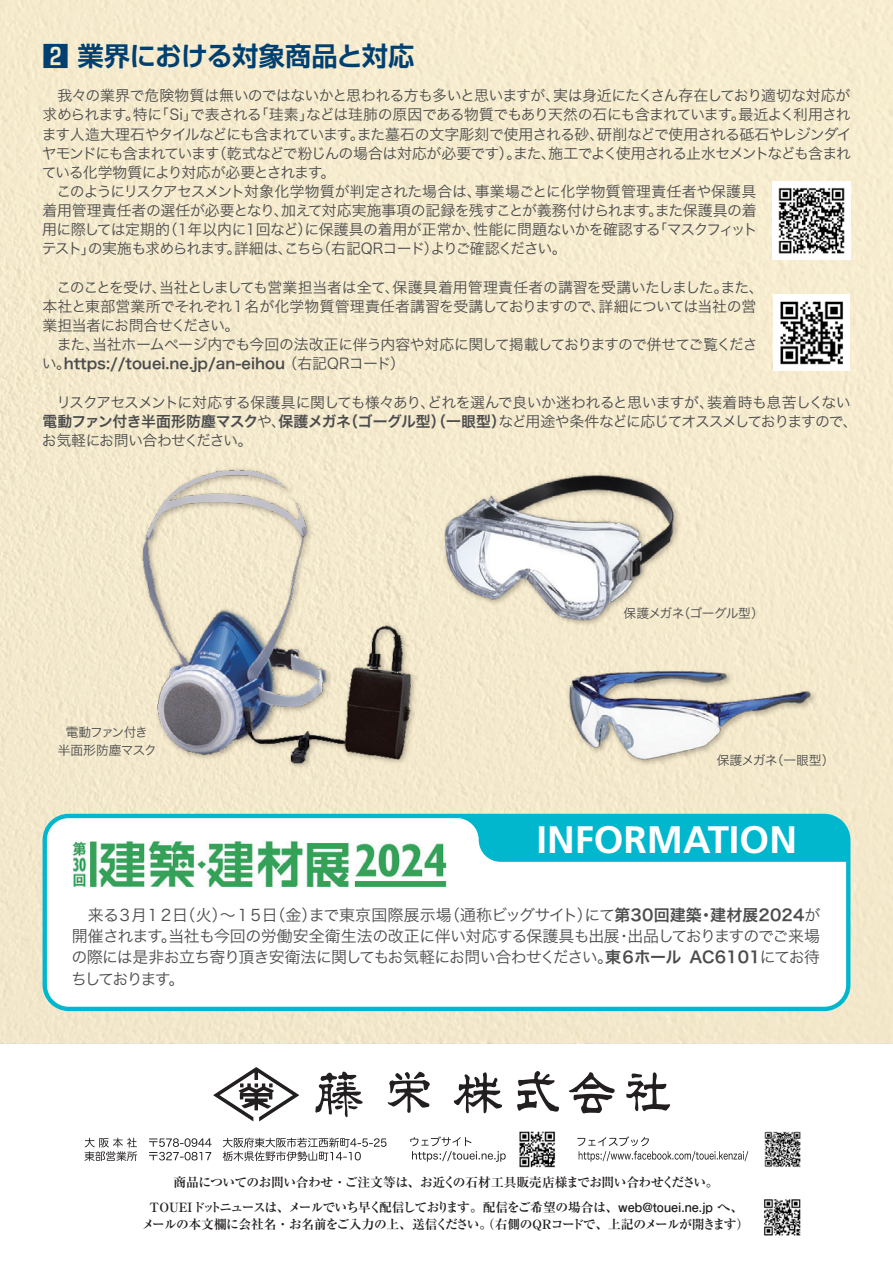
<style>
.page{position:relative;width:893px;height:1263px;background:#fff}
.page>*{position:absolute;margin:0;border:0;box-sizing:border-box;transform-origin:0 0}
.t1{font:700 38.25px "Frutiger";color:#fff}
.t2{font:700 26.4px "Shin Go Pro De";letter-spacing:-.01em;color:#004071}
.t3{font:15.9px/21.3px "Hira Kaku Std W3";letter-spacing:-.065em;color:#4b4c4d;text-align:justify}
.t4{font:14.85px/19.2px "Hira Kaku Std W3";letter-spacing:-.04em;color:#4b4c4d}
.t5{font:14.85px "Hira Kaku Std W6";letter-spacing:-.025em;color:#4b4c4d}
.t6{font:14.85px "Hira Kaku Std W6";color:#4b4c4d}
.t7{font:700 12.75px/24.5px "Ryumin Pro";letter-spacing:-.05em;color:#231f20;text-align:center}
.t8{font:12.75px/18.1px "Hira Kaku Std W3";letter-spacing:-.05em;color:#4b4c4d;text-align:center}
.t9{font:12.75px "Hira Kaku Std W3";letter-spacing:-.025em;color:#4b4c4d}
.s1{font-family:"Hira Kaku Std W3"}
.s2{font-family:"Hira Kaku Std W6"}
.s3{font-family:"Futo Go B101 Pro"}
</style>
<div class="page">
<div style="left:0;top:0;width:893px;height:1043px;background:#f5eace"></div>
<img style="left:519px;top:1131px;width:36px;height:37px">
<img style="left:764px;top:1131px;width:37px;height:36px">
<img style="left:764px;top:1199px;width:37px;height:37px">
<svg style="left:410px;top:1136px;width:96px;height:26px"></svg>
<svg style="left:577px;top:1136px;width:171px;height:26px"></svg>
<svg style="left:85px;top:1138px;width:52px;height:23px"></svg>
<svg style="left:149px;top:1138px;width:63px;height:22px"></svg>
<svg style="left:223px;top:1137px;width:163px;height:24px"></svg>
<svg style="left:388px;top:1071px;width:42px;height:42px"></svg>
<svg style="left:517px;top:1071px;width:42px;height:41px"></svg>
<svg style="left:454px;top:1072px;width:48px;height:41px"></svg>
<svg style="left:569px;top:1072px;width:101px;height:41px"></svg>
<svg style="left:315px;top:1071px;width:48px;height:46px"></svg>
<svg style="left:213px;top:1067px;width:86px;height:54px"></svg>
<img style="left:772px;top:181px;width:78px;height:78px">
<img style="left:773px;top:294px;width:77px;height:77px">
<img style="left:136px;top:464px;width:284px;height:307px">
<img style="left:441px;top:470px;width:238px;height:156px">
<img style="left:564px;top:665px;width:253px;height:100px">
<div style="left:43px;top:814px;width:807px;height:197px;background:#00b7ce;border-radius:26px"></div>
<svg style="left:47px;top:818px;width:799px;height:189px;background:#def5f8"></svg>
<img style="left:67px;top:835px;width:386px;height:56px">
<h2 class="t2" style="left:42px;top:34px;width:373px">2 業界における対象商品と対応</h2>
<p class="t4" style="left:42px;top:86px;width:811px">　我々の業界で危険物質は無いのではないかと思われる方も多いと思いますが、実は身近にたくさん存在しており適切な対応が求められます。特に「Si」で表される「珪素」などは珪肺の原因である物質でもあり天然の石にも含まれています。最近よく利用されます人造大理石やタイルなどにも含まれています。また墓石の文字彫刻で使用される砂、研削などで使用される砥石やレジンダイヤモンドにも含まれています（乾式などで粉じんの場合は対応が必要です）。また、施工でよく使用される止水セメントなども含まれている化学物質により対応が必要とされます。<br>　このようにリスクアセスメント対象化学物質が判定された場合は、事業場ごとに化学物質管理責任者や保護具<br>着用管理責任者の選任が必要となり、加えて対応実施事項の記録を残すことが義務付けられます。また保護具の着<br>用に際しては定期的（1年以内に1回など）に保護具の着用が正常か、性能に問題ないかを確認する「マスクフィット<br>テスト」の実施も求められます。詳細は、こちら（右記QRコード）よりご確認ください。</p>
<p class="t4" style="left:42px;top:277px;width:723px">　このことを受け、当社としましても営業担当者は全て、保護具着用管理責任者の講習を受講いたしました。また、本社と東部営業所でそれぞれ１名が化学物質管理責任者講習を受講しておりますので、詳細については当社の営業担当者にお問合せください。<br>　また、当社ホームページ内でも今回の法改正に伴う内容や対応に関して掲載しておりますので併せてご覧くださ</p>
<p class="t6" style="left:42px;top:352px;width:365px"><span class="s1">い。</span>https://touei.ne.jp/an-eihou <span class="s1">（右記QRコード）</span></p>
<p class="t4" style="left:42px;top:392px;width:810px">　リスクアセスメントに対応する保護具に関しても様々あり、どれを選んで良いか迷われると思いますが、装着時も息苦しくない</p>
<p class="t5" style="left:42px;top:410px;width:817px">電動ファン付き半面形防塵マスク<span class="s1">や、</span>保護メガネ（ゴーグル型）（一眼型）<span class="s1">など用途や条件などに応じてオススメしておりますので、</span></p>
<p class="t4" style="left:42px;top:430px;width:212px">お気軽にお問い合わせください。</p>
<p class="t8" style="left:58px;top:723px;width:100px">電動ファン付き<br>半面形防塵マスク</p>
<p class="t8" style="left:624px;top:604px;width:142px">保護メガネ（ゴーグル型）</p>
<p class="t9" style="left:717px;top:751px;width:119px">保護メガネ（一眼型）</p>
<h1 class="t1" style="left:536px;top:817px;width:262px">INFORMATION</h1>
<p class="t3" style="left:71px;top:904px;width:751px">　来る３月１２日（火）～１５日（金）まで東京国際展示場（通称ビッグサイト）にて<span class="s2">第30回建築・建材展2024</span>が開催されます。当社も今回の労働安全衛生法の改正に伴い対応する保護具も出展・出品しておりますのでご来場の際には是非お立ち寄り頂き安衛法に関してもお気軽にお問い合わせください。<span class="s2">東６ホール AC6101</span>にてお待ちしております。</p>
<p class="t7" style="left:149px;top:1169px;width:595px">商品についてのお問い合わせ・ご注文等は、お近くの石材工具販売店様までお問い合わせください。<br>TOUEIドットニュースは、メールでいち早く配信しております。配信をご希望の場合は、<span class="s3">web@touei.ne.jp</span> へ、</p>
<p class="t7" style="left:142px;top:1211px;width:609px">メールの本文欄に会社名・お名前をご入力の上、送信ください。（右側のＱＲコードで、上記のメールが開きます）</p>
</div>
